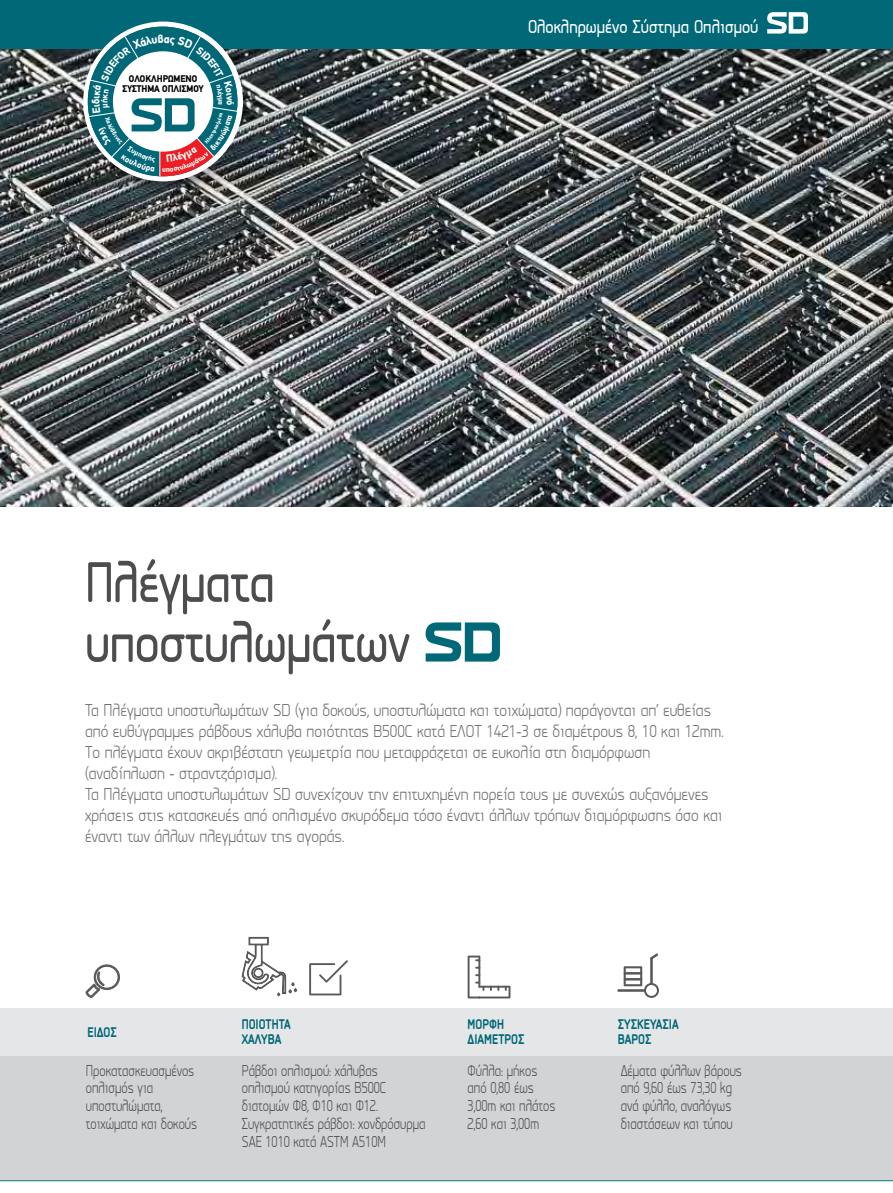
<style>
.page{position:relative;width:893px;height:1193px;background:#fff}
.page>*{position:absolute;margin:0;border:0;box-sizing:border-box;transform-origin:0 0}
.t1{font:59.4px/60px "PF Isotext Pro";letter-spacing:-.01em;color:#4d4d4f;scale:.85 1}
.t2{font:19.5px "PF Isotext Pro";color:#fff;scale:.85 1}
.t3{font:300 18px/21px "PF Isotext Pro";color:#6d6e71;scale:.9 1}
.t4{font:300 16.5px/17.5px "PF Isotext Pro";color:#4d4d4f;scale:.8 1}
.t5{font:700 14.55px/15px "PF Isotext Pro";color:#006877;scale:.8 1}
.t6{font:900 9.75px/10.2px "PF Din Text";letter-spacing:-.005em;color:#000;text-align:center;scale:.95 1}
</style>
<div class="page">
<hr style="left:0;top:1180px;width:893px;height:1px;background:#006877">
<img style="left:0;top:48px;width:893px;height:458px">
<div style="left:0;top:0;width:893px;height:48px;background:#006877"></div>
<div style="left:0;top:1008px;width:893px;height:172px;background:#e5e6e7"></div>
<div style="left:0;top:1056px;width:893px;height:124px;background:#d1d3d4"></div>
<svg style="left:309px;top:960px;width:39px;height:35px"></svg>
<svg style="left:241px;top:936px;width:56px;height:61px"></svg>
<svg style="left:86px;top:964px;width:34px;height:34px"></svg>
<img style="left:67px;top:158px;width:192px;height:36px">
<div style="left:83px;top:22px;width:160px;height:159px;background:#fff;border-radius:50%"></div>
<svg style="left:426px;top:622px;width:74px;height:39px"></svg>
<svg style="left:468px;top:955px;width:42px;height:43px"></svg>
<svg style="left:624px;top:966px;width:18px;height:20px"></svg>
<div style="left:618px;top:989px;width:26px;height:2px;border:1px solid #58595b"></div>
<svg style="left:650px;top:953px;width:8px;height:31px"></svg>
<div style="left:644px;top:983px;width:15px;height:15px;border:2px solid #58595b;border-radius:50%"></div>
<svg style="left:767px;top:12px;width:41px;height:22px"></svg>
<svg style="left:87px;top:27px;width:152px;height:149px"></svg>
<p class="t6" style="left:123px;top:73px;width:87px">ΟΛΟΚΛΗΡΩΜΕΝΟ<br>ΣΥΣΤΗΜΑ ΟΠΛΙΣΜΟΥ</p>
<p class="t2" style="left:528px;top:16px;width:273px">Ολοκληρωμένο Σύστημα Οπλισμού</p>
<h1 class="t1" style="left:85px;top:552px;width:384px">Πλέγματα υποστυλωμάτων</h1>
<p class="t3" style="left:85px;top:699px;width:711px">Τα Πλέγματα υποστυλωμάτων SD (για δοκούς, υποστυλώματα και τοιχώματα) παράγονται απ’ ευθείας από ευθύγραμμες ράβδους χάλυβα ποιότητας Β500C κατά ΕΛΟΤ 1421-3 σε διαμέτρους 8, 10 και 12mm.<br>Tο πλέγματα έχουν ακριβέστατη γεωμετρία που μεταφράζεται σε ευκολία στη διαμόρφωση (αναδίπλωση - στραντζάρισμα).<br>Τα Πλέγματα υποστυλωμάτων SD συνεχίζουν την επιτυχημένη πορεία τους με συνεχώς αυξανόμενες χρήσεις στις κατασκευές από οπλισμένο σκυρόδεμα τόσο έναντι άλλων τρόπων διαμόρφωσης όσο και έναντι των άλλων πλεγμάτων της αγοράς.</p>
<p class="t5" style="left:87px;top:1024px;width:38px">ΕΙΔΟΣ</p>
<p class="t5" style="left:242px;top:1017px;width:63px">ΠΟΙΟΤΗΤΑ<br>ΧΑΛΥΒΑ</p>
<p class="t5" style="left:468px;top:1017px;width:73px">ΜΟΡΦΗ<br>ΔΙΑΜΕΤΡΟΣ</p>
<p class="t5" style="left:618px;top:1017px;width:78px">ΣΥΣΚΕΥΑΣΙΑ<br>ΒΑΡΟΣ</p>
<p class="t4" style="left:86px;top:1061px;width:141px">Προκατασκευασμένος οπλισμός για υποστυλώματα, τοιχώματα και δοκούς</p>
<p class="t4" style="left:242px;top:1061px;width:231px">Ράβδοι οπλισμού: χάλυβας οπλισμού κατηγορίας B500C διατομών Φ8, Φ10 και Φ12.<br>Συγκρατητικές ράβδοι: χονδρόσυρμα<br>SAE 1010 κατά ASTM Α510Μ</p>
<p class="t4" style="left:468px;top:1061px;width:111px">Φύλλα: μήκος από 0,80 έως<br>3,00m και πλάτος<br>2,60 και 3,00m</p>
<p class="t4" style="left:621px;top:1061px;width:153px">Δέματα φύλλων βάρους από 9,60 έως 73,30 kg ανά φύλλο, αναλόγως διαστάσεων και τύπου</p>
</div>
